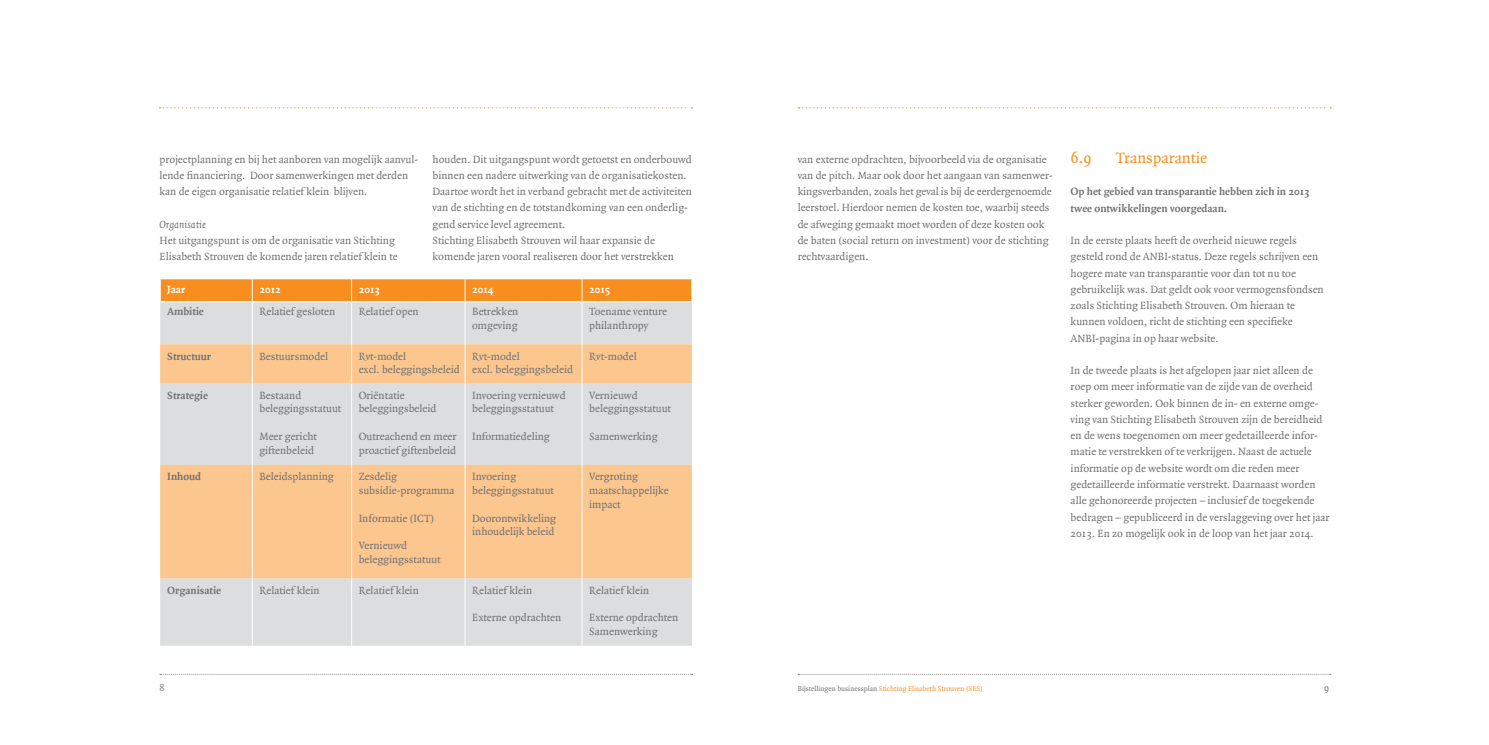
<style>
.page{position:relative;width:1489px;height:745px;background:#fff}
.page>*{position:absolute;margin:0;border:0;box-sizing:border-box;transform-origin:0 0}
.t1{font:16.25px "Quadraat";color:#f78e1e}
.t2{font:11.25px/16.2px "Quadraat";color:#717073}
.t3{font:700 11.25px/16.2px "Quadraat";color:#717073}
.t4{font:700 11.25px "Quadraat";color:#fff}
.t5{font:italic 11.25px "Quadraat";color:#717073}
.t6{font:10px "Quadraat";color:#717073}
.t7{font:7.5px "Quadraat";color:#f78e1e}
.s1{color:#717073}
</style>
<div class="page">
<svg style="left:798px;top:107px;width:533px;height:1px"></svg>
<svg style="left:159px;top:107px;width:533px;height:1px"></svg>
<div style="left:160px;top:302px;width:532px;height:343px;background:#dcddde"></div>
<svg style="left:160px;top:344px;width:532px;height:234px;background:#f0ceaa"></svg>
<hr style="left:252px;top:302px;width:1px;height:42px;background:#fff">
<hr style="left:351px;top:302px;width:1px;height:42px;background:#fff">
<hr style="left:464px;top:302px;width:1px;height:42px;background:#fff">
<hr style="left:581px;top:302px;width:1px;height:42px;background:#fff">
<hr style="left:252px;top:344px;width:1px;height:39px;background:#fff">
<hr style="left:351px;top:344px;width:1px;height:39px;background:#fff">
<hr style="left:464px;top:344px;width:1px;height:39px;background:#fff">
<hr style="left:581px;top:344px;width:1px;height:39px;background:#fff">
<hr style="left:252px;top:383px;width:1px;height:81px;background:#fff">
<hr style="left:351px;top:383px;width:1px;height:81px;background:#fff">
<hr style="left:464px;top:383px;width:1px;height:81px;background:#fff">
<hr style="left:581px;top:383px;width:1px;height:81px;background:#fff">
<hr style="left:252px;top:464px;width:1px;height:114px;background:#fff">
<hr style="left:351px;top:464px;width:1px;height:114px;background:#fff">
<hr style="left:464px;top:464px;width:1px;height:114px;background:#fff">
<hr style="left:581px;top:464px;width:1px;height:114px;background:#fff">
<hr style="left:252px;top:578px;width:1px;height:67px;background:#fff">
<hr style="left:351px;top:578px;width:1px;height:67px;background:#fff">
<hr style="left:464px;top:578px;width:1px;height:67px;background:#fff">
<hr style="left:581px;top:578px;width:1px;height:67px;background:#fff">
<svg style="left:160px;top:278px;width:532px;height:23px;background:#f7952d"></svg>
<p class="t2" style="left:159px;top:151px;width:260px">projectplanning en bij het aanboren van mogelijk aanvul&shy;lende financiering. Door samenwerkingen met derden kan de eigen organisatie relatief klein blijven.</p>
<p class="t5" style="left:159px;top:218px;width:48px">Organisatie</p>
<p class="t2" style="left:159px;top:232px;width:240px">Het uitgangspunt is om de organisatie van Stichting<br>Elisabeth Strouven de komende jaren relatief klein te</p>
<p class="t2" style="left:432px;top:151px;width:261px">houden. Dit uitgangspunt wordt getoetst en onderbouwd binnen een nadere uitwerking van de organisatiekosten.<br>Daartoe wordt het in verband gebracht met de activiteiten van de stichting en de totstandkoming van een onderlig&shy;gend service level agreement.<br>Stichting Elisabeth Strouven wil haar expansie de komende jaren vooral realiseren door het verstrekken</p>
<p class="t4" style="left:167px;top:283px;width:19px">Jaar</p>
<p class="t4" style="left:259px;top:283px;width:23px">2012</p>
<p class="t4" style="left:359px;top:283px;width:23px">2013</p>
<p class="t4" style="left:472px;top:283px;width:23px">2014</p>
<p class="t4" style="left:589px;top:283px;width:23px">2015</p>
<p class="t3" style="left:167px;top:303px;width:38px">Ambitie</p>
<p class="t2" style="left:259px;top:303px;width:77px">Relatief gesloten</p>
<p class="t2" style="left:359px;top:303px;width:62px">Relatief open</p>
<p class="t2" style="left:472px;top:304px;width:48px;line-height:13.8px">Betrekken omgeving</p>
<p class="t2" style="left:589px;top:304px;width:79px;line-height:13.8px">Toename venture philanthropy</p>
<p class="t3" style="left:167px;top:348px;width:45px">Structuur</p>
<p class="t2" style="left:259px;top:348px;width:70px">Bestuursmodel</p>
<p class="t2" style="left:359px;top:349px;width:102px;line-height:13.8px">Rvt-model<br>excl. beleggingsbeleid</p>
<p class="t2" style="left:472px;top:349px;width:102px;line-height:13.8px">Rvt-model<br>excl. beleggingsbeleid</p>
<p class="t2" style="left:589px;top:348px;width:49px">Rvt-model</p>
<p class="t3" style="left:167px;top:387px;width:42px">Strategie</p>
<p class="t2" style="left:259px;top:388px;width:83px;line-height:13.8px">Bestaand beleggingsstatuut</p>
<p class="t2" style="left:259px;top:429px;width:59px;line-height:13.8px">Meer gericht giftenbeleid</p>
<p class="t2" style="left:589px;top:388px;width:83px;line-height:13.8px">Vernieuwd beleggingsstatuut</p>
<p class="t2" style="left:589px;top:428px;width:70px">Samenwerking</p>
<p class="t2" style="left:472px;top:388px;width:95px;line-height:13.8px">Invoering vernieuwd beleggingsstatuut</p>
<p class="t2" style="left:472px;top:428px;width:79px">Informatiedeling</p>
<p class="t2" style="left:359px;top:388px;width:79px;line-height:13.8px">Oriëntatie beleggingsbeleid</p>
<p class="t2" style="left:359px;top:429px;width:99px;line-height:13.8px">Outreachend en meer proactief giftenbeleid</p>
<p class="t3" style="left:167px;top:468px;width:35px">Inhoud</p>
<p class="t2" style="left:259px;top:468px;width:76px">Beleidsplanning</p>
<p class="t2" style="left:359px;top:470px;width:97px;line-height:13.8px">Zesdelig subsidie-programma</p>
<p class="t2" style="left:359px;top:510px;width:77px">Informatie (ICT)</p>
<p class="t2" style="left:359px;top:538px;width:83px;line-height:13.8px">Vernieuwd beleggingsstatuut</p>
<p class="t2" style="left:472px;top:470px;width:83px;line-height:13.8px">Invoering beleggingsstatuut</p>
<p class="t2" style="left:472px;top:511px;width:85px;line-height:13.8px">Doorontwikkeling inhoudelijk beleid</p>
<p class="t3" style="left:167px;top:582px;width:55px">Organisatie</p>
<p class="t2" style="left:259px;top:582px;width:62px">Relatief klein</p>
<p class="t2" style="left:359px;top:582px;width:62px">Relatief klein</p>
<p class="t2" style="left:472px;top:582px;width:62px">Relatief klein</p>
<p class="t2" style="left:472px;top:609px;width:90px">Externe opdrachten</p>
<p class="t2" style="left:589px;top:470px;width:81px;line-height:13.8px">Vergroting maatschappelijke impact</p>
<p class="t2" style="left:589px;top:582px;width:62px">Relatief klein</p>
<p class="t2" style="left:589px;top:610px;width:90px;line-height:13.8px">Externe opdrachten<br>Samenwerking</p>
<p class="t2" style="left:797px;top:151px;width:257px">van externe opdrachten, bijvoorbeeld via de organisatie van de pitch. Maar ook door het aangaan van samenwer&shy;kingsverbanden, zoals het geval is bij de eerdergenoemde leerstoel. Hierdoor nemen de kosten toe, waarbij steeds de afweging gemaakt moet worden of deze kosten ook de baten (social return on investment) voor de stichting rechtvaardigen.</p>
<h1 class="t1" style="left:1070px;top:149px;width:22px">6.9</h1>
<h1 class="t1" style="left:1115px;top:149px;width:93px">Transparantie</h1>
<p class="t3" style="left:1070px;top:184px;width:241px">Op het gebied van transparantie hebben zich in 2013 twee ontwikkelingen voorgedaan.</p>
<p class="t2" style="left:1070px;top:232px;width:254px">In de eerste plaats heeft de overheid nieuwe regels gesteld rond de ANBI-status. Deze regels schrijven een hogere mate van transparantie voor dan tot nu toe gebruikelijk was. Dat geldt ook voor vermogensfondsen zoals Stichting Elisabeth Strouven. Om hieraan te kunnen voldoen, richt de stichting een specifieke ANBI-pagina in op haar website.</p>
<p class="t2" style="left:1070px;top:362px;width:260px">In de tweede plaats is het afgelopen jaar niet alleen de roep om meer informatie van de zijde van de overheid sterker geworden. Ook binnen de in- en externe omge&shy;ving van Stichting Elisabeth Strouven zijn de bereidheid en de wens toegenomen om meer gedetailleerde infor&shy;matie te verstrekken of te verkrijgen. Naast de actuele informatie op de website wordt om die reden meer gedetailleerde informatie verstrekt. Daarnaast worden alle gehonoreerde projecten – inclusief de toegekende bedragen – gepubliceerd in de verslaggeving over het jaar 2013. En zo mogelijk ook in de loop van het jaar 2014.</p>
<p class="t6" style="left:159px;top:682px;width:7px">8</p>
<p class="t7" style="left:797px;top:684px;width:186px"><span class="s1">Bijstellingen businessplan</span> Stichting Elisabeth Strouven (SES)</p>
<p class="t6" style="left:1323px;top:682px;width:7px">9</p>
</div>
